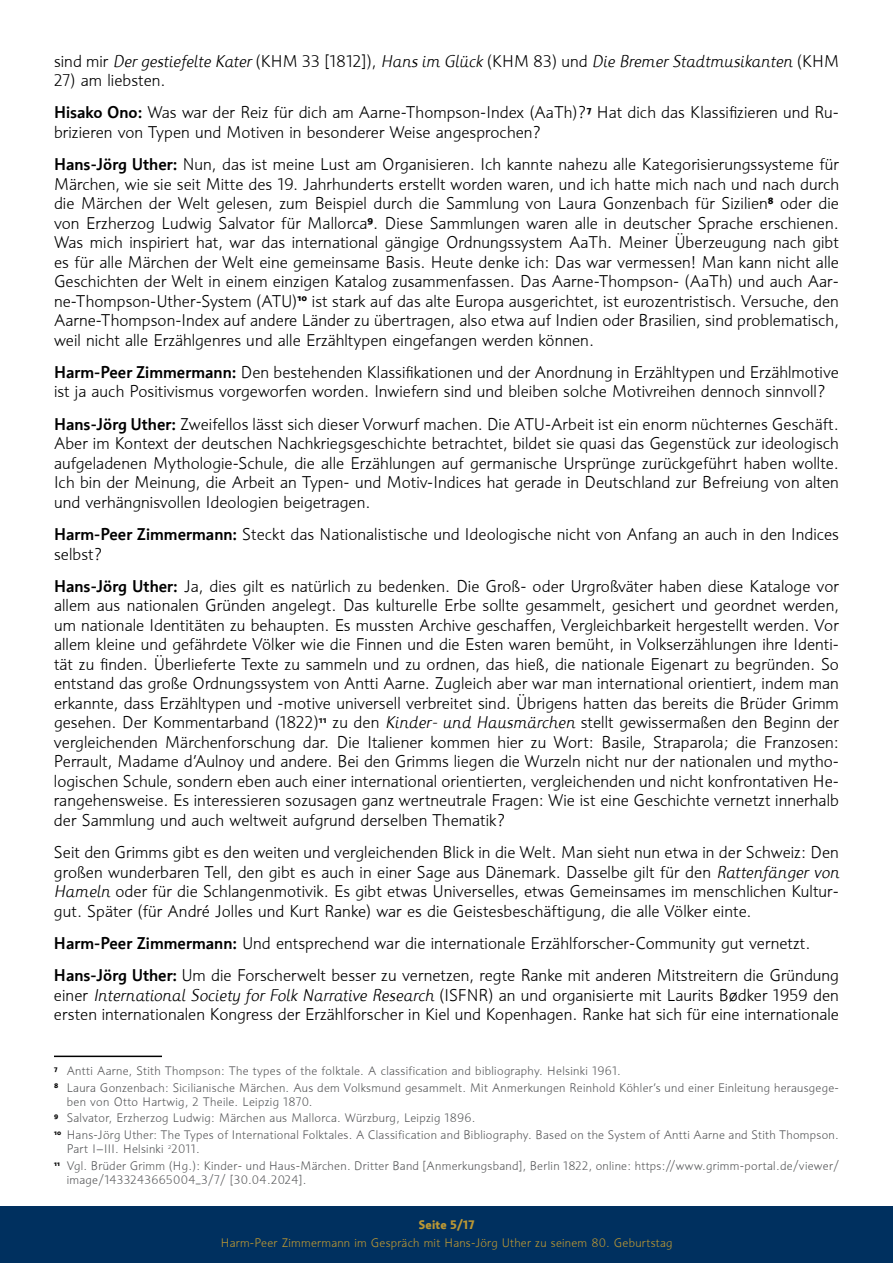
<style>
.page{position:relative;width:893px;height:1263px;background:#fff}
.page>*{position:absolute;margin:0;border:0;box-sizing:border-box;transform-origin:0 0}
.t1{font:300 16.5px/19.5px "Informa";letter-spacing:.005em;color:#000}
.t2{font:italic 300 16.5px "Informa";letter-spacing:.005em;color:#000}
.t3{font:300 12px/16.5px "Informa";letter-spacing:.025em;color:#58595b}
.t4{font:300 12px "Informa";letter-spacing:.02em;color:#bc9834}
.t5{font:700 12px "Informa";letter-spacing:.02em;color:#bc9834}
.s1{font-style:normal}
.s2{font-weight:500}
.s3{font-style:italic}
</style>
<div class="page">
<div style="left:0;top:1205px;width:893px;height:58px;background:#00305f"></div>
<hr style="left:54px;top:1055px;width:108px;height:2px;background:#000">
<p class="t2" style="left:54px;top:51px;width:786px"><span class="s1">sind mir</span> Der gestiefelte Kater <span class="s1">(KHM 33 [1812]),</span> Hans im Glück <span class="s1">(KHM 83) und</span> Die Bremer Stadtmusikanten <span class="s1">(KHM</span></p>
<p class="t1" style="left:54px;top:64px;width:786px;line-height:32.2px">27) am liebsten.<br><span class="s2">Hisako Ono:</span> Was war der Reiz für dich am Aarne-Thompson-Index (AaTh)?<sup>7</sup> Hat dich das Klassifizieren und Ru-</p>
<p class="t1" style="left:54px;top:116px;width:786px;line-height:32.2px">brizieren von Typen und Motiven in besonderer Weise angesprochen?<br><span class="s2">Hans-Jörg Uther:</span> Nun, das ist meine Lust am Organisieren. Ich kannte nahezu alle Kategorisierungssysteme für</p>
<p class="t1" style="left:54px;top:174px;width:787px;text-align:justify">Märchen, wie sie seit Mitte des 19. Jahrhunderts erstellt worden waren, und ich hatte mich nach und nach durch die Märchen der Welt gelesen, zum Beispiel durch die Sammlung von Laura Gonzenbach für Sizilien<sup>8</sup> oder die von Erzherzog Ludwig Salvator für Mallorca<sup>9</sup>. Diese Sammlungen waren alle in deutscher Sprache erschienen.<br>Was mich inspiriert hat, war das international gängige Ordnungssystem AaTh. Meiner Überzeugung nach gibt es für alle Märchen der Welt eine gemeinsame Basis. Heute denke ich: Das war vermessen! Man kann nicht alle Geschichten der Welt in einem einzigen Katalog zusammenfassen. Das Aarne-Thompson- (AaTh) und auch Aar&shy;ne-Thompson-Uther-System (ATU)<sup>10</sup> ist stark auf das alte Europa ausgerichtet, ist eurozentristisch. Versuche, den Aarne-Thompson-Index auf andere Länder zu übertragen, also etwa auf Indien oder Brasilien, sind problematisch, weil nicht alle Erzählgenres und alle Erzähltypen eingefangen werden können.</p>
<p class="t1" style="left:54px;top:362px;width:786px"><span class="s2">Harm-Peer Zimmermann:</span> Den bestehenden Klassifikationen und der Anordnung in Erzähltypen und Erzählmotive ist ja auch Positivismus vorgeworfen worden. Inwiefern sind und bleiben solche Motivreihen dennoch sinnvoll?</p>
<p class="t1" style="left:54px;top:414px;width:786px;text-align:justify"><span class="s2">Hans-Jörg Uther:</span> Zweifellos lässt sich dieser Vorwurf machen. Die ATU-Arbeit ist ein enorm nüchternes Geschäft.<br>Aber im Kontext der deutschen Nachkriegsgeschichte betrachtet, bildet sie quasi das Gegenstück zur ideologisch aufgeladenen Mythologie-Schule, die alle Erzählungen auf germanische Ursprünge zurückgeführt haben wollte.<br>Ich bin der Meinung, die Arbeit an Typen- und Motiv-Indices hat gerade in Deutschland zur Befreiung von alten und verhängnisvollen Ideologien beigetragen.</p>
<p class="t1" style="left:54px;top:524px;width:786px"><span class="s2">Harm-Peer Zimmermann:</span> Steckt das Nationalistische und Ideologische nicht von Anfang an auch in den Indices selbst?</p>
<p class="t1" style="left:54px;top:576px;width:786px;text-align:justify"><span class="s2">Hans-Jörg Uther:</span> Ja, dies gilt es natürlich zu bedenken. Die Groß- oder Urgroßväter haben diese Kataloge vor allem aus nationalen Gründen angelegt. Das kulturelle Erbe sollte gesammelt, gesichert und geordnet werden, um nationale Identitäten zu behaupten. Es mussten Archive geschaffen, Vergleichbarkeit hergestellt werden. Vor allem kleine und gefährdete Völker wie die Finnen und die Esten waren bemüht, in Volkserzählungen ihre Identi&shy;tät zu finden. Überlieferte Texte zu sammeln und zu ordnen, das hieß, die nationale Eigenart zu begründen. So entstand das große Ordnungssystem von Antti Aarne. Zugleich aber war man international orientiert, indem man erkannte, dass Erzähltypen und -motive universell verbreitet sind. Übrigens hatten das bereits die Brüder Grimm gesehen. Der Kommentarband (1822)<sup>11</sup> zu den <span class="s3">Kinder- und Hausmärchen</span> stellt gewissermaßen den Beginn der vergleichenden Märchenforschung dar. Die Italiener kommen hier zu Wort: Basile, Straparola; die Franzosen:<br>Perrault, Madame d’Aulnoy und andere. Bei den Grimms liegen die Wurzeln nicht nur der nationalen und mytho&shy;logischen Schule, sondern eben auch einer international orientierten, vergleichenden und nicht konfrontativen He&shy;rangehensweise. Es interessieren sozusagen ganz wertneutrale Fragen: Wie ist eine Geschichte vernetzt innerhalb der Sammlung und auch weltweit aufgrund derselben Thematik?</p>
<p class="t1" style="left:54px;top:842px;width:786px;text-align:justify">Seit den Grimms gibt es den weiten und vergleichenden Blick in die Welt. Man sieht nun etwa in der Schweiz: Den großen wunderbaren Tell, den gibt es auch in einer Sage aus Dänemark. Dasselbe gilt für den <span class="s3">Rattenfänger von Hameln</span> oder für die Schlangenmotivik. Es gibt etwas Universelles, etwas Gemeinsames im menschlichen Kultur&shy;gut. Später (für André Jolles und Kurt Ranke) war es die Geistesbeschäftigung, die alle Völker einte.</p>
<p class="t1" style="left:54px;top:927px;width:786px;line-height:32.2px"><span class="s2">Harm-Peer Zimmermann:</span> Und entsprechend war die internationale Erzählforscher-Community gut vernetzt.<br><span class="s2">Hans-Jörg Uther:</span> Um die Forscherwelt besser zu vernetzen, regte Ranke mit anderen Mitstreitern die Gründung</p>
<p class="t1" style="left:54px;top:985px;width:787px">einer <span class="s3">International Society for Folk Narrative Research</span> (ISFNR) an und organisierte mit Laurits Bødker 1959 den ersten internationalen Kongress der Erzählforscher in Kiel und Kopenhagen. Ranke hat sich für eine internationale</p>
<p class="t3" style="left:54px;top:1062px;width:786px"><sup>7</sup> Antti Aarne, Stith Thompson: The types of the folktale. A classification and bibliography. Helsinki 1961.<br><sup>8</sup> Laura Gonzenbach: Sicilianische Märchen. Aus dem Volksmund gesammelt. Mit Anmerkungen Reinhold Köhler’s und einer Einleitung herausgege-</p>
<p class="t3" style="left:54px;top:1093px;width:786px;text-indent:13px">ben von Otto Hartwig, 2 Theile. Leipzig 1870.<br><sup>9</sup> Salvator, Erzherzog Ludwig: Märchen aus Mallorca. Würzburg, Leipzig 1896.<br><sup>10</sup> Hans-Jörg Uther: The Types of International Folktales. A Classification and Bibliography. Based on the System of Antti Aarne and Stith Thompson.</p>
<p class="t3" style="left:54px;top:1141px;width:786px;text-indent:13px">Part I–III. Helsinki <sup>2</sup>2011.<br><sup>11</sup> Vgl. Brüder Grimm (Hg.): Kinder- und Haus-Märchen. Dritter Band [Anmerkungsband], Berlin 1822, online: https://www.grimm-portal.de/viewer/</p>
<p class="t3" style="left:67px;top:1172px;width:241px">image/1433243665004_3/7/ [30.04.2024].</p>
<p class="t5" style="left:419px;top:1217px;width:57px">Seite 5/17</p>
<p class="t4" style="left:221px;top:1236px;width:453px">Harm-Peer Zimmermann im Gespräch mit Hans-Jörg Uther zu seinem 80. Geburtstag</p>
</div>
